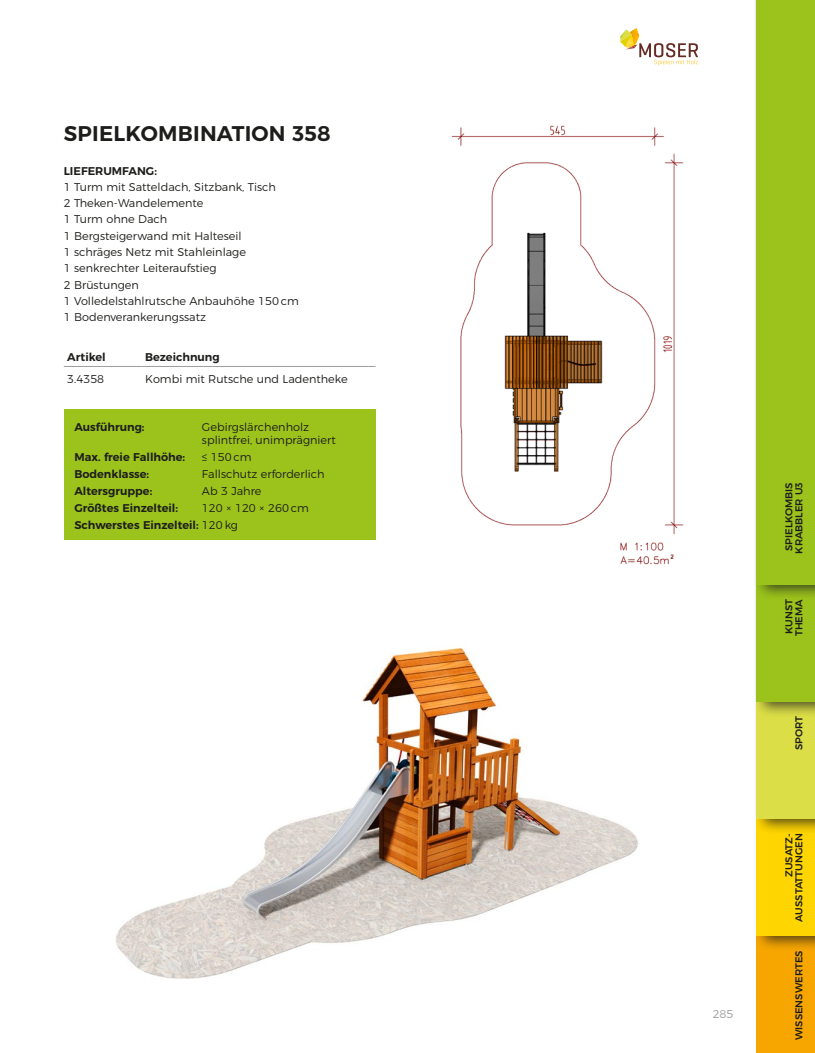
<style>
.page{position:relative;width:815px;height:1053px;background:#fff}
.page>*{position:absolute;margin:0;border:0;box-sizing:border-box;transform-origin:0 0}
.t1{font:600 21.25px "Montserrat";letter-spacing:.01em;color:#1d1d1b}
.t2{font:300 11.25px/16.2px "Montserrat";color:#1d1d1b}
.t3{font:600 11.25px/17px "Montserrat";color:#1d1d1b}
.t4{font:300 11.25px "Montserrat";color:#9d9d9c}
.t5{font:500 10px/10px "Montserrat";color:#1d1d1b}
.s1{font-weight:300}
</style>
<div class="page">
<hr style="left:64px;top:366px;width:78px;height:1px;background:#9d9d9c">
<hr style="left:142px;top:366px;width:233px;height:1px;background:#9d9d9c">
<div style="left:64px;top:409px;width:312px;height:131px;background:#9bc31c"></div>
<img style="left:115px;top:647px;width:523px;height:332px">
<img style="left:451px;top:125px;width:233px;height:440px">
<svg style="left:620px;top:28px;width:78px;height:38px"></svg>
<div style="left:756px;top:0;width:59px;height:1052px;background:#f7a600"></div>
<div style="left:754px;top:0;width:61px;height:951px;background:#1d1d1b;opacity:.75"></div>
<div style="left:756px;top:0;width:59px;height:935px;background:#ffd500"></div>
<div style="left:754px;top:0;width:61px;height:834px;background:#1d1d1b;opacity:.75"></div>
<div style="left:756px;top:0;width:59px;height:819px;background:#dbde46"></div>
<div style="left:754px;top:0;width:61px;height:717px;background:#1d1d1b;opacity:.75"></div>
<div style="left:756px;top:0;width:59px;height:702px;background:#9bc31c"></div>
<div style="left:754px;top:0;width:61px;height:600px;background:#1d1d1b;opacity:.75"></div>
<div style="left:756px;top:0;width:59px;height:585px;background:#9bc31c"></div>
<h1 class="t1" style="left:64px;top:116px;width:268px">SPIELKOMBINATION 358</h1>
<p class="t3" style="left:64px;top:161px;width:95px">LIEFERUMFANG:</p>
<p class="t2" style="left:64px;top:178px;width:237px">1 Turm mit Satteldach, Sitzbank, Tisch<br>2 Theken-Wandelemente<br>1 Turm ohne Dach<br>1 Bergsteigerwand mit Halteseil<br>1 schräges Netz mit Stahleinlage<br>1 senkrechter Leiteraufstieg<br>2 Brüstungen<br>1 Volledelstahlrutsche Anbauhöhe 150 cm<br>1 Bodenverankerungssatz</p>
<p class="t3" style="left:67px;top:348px;width:40px">Artikel</p>
<p class="t3" style="left:145px;top:348px;width:76px">Bezeichnung</p>
<p class="t2" style="left:67px;top:369px;width:38px">3.4358</p>
<p class="t2" style="left:145px;top:369px;width:204px">Kombi mit Rutsche und Ladentheke</p>
<p class="t3" style="left:74px;top:417px;width:72px">Ausführung:</p>
<p class="t2" style="left:202px;top:419px;width:135px;line-height:13.5px">Gebirgslärchenholz splintfrei, unimprägniert</p>
<p class="t3" style="left:74px;top:448px;width:112px">Max. freie Fallhöhe:</p>
<p class="t2" style="left:202px;top:448px;width:51px">≤ 150 cm</p>
<p class="t3" style="left:74px;top:465px;width:76px">Bodenklasse:</p>
<p class="t2" style="left:202px;top:465px;width:124px">Fallschutz erforderlich</p>
<p class="t3" style="left:74px;top:482px;width:79px">Altersgruppe:</p>
<p class="t2" style="left:202px;top:482px;width:61px">Ab 3 Jahre</p>
<p class="t3" style="left:74px;top:499px;width:105px">Größtes Einzelteil:</p>
<p class="t3" style="left:74px;top:499px;width:236px;text-indent:128px"><span class="s1">120 × 120 × 260 cm<br></span>Schwerstes Einzelteil: <span class="s1">120 kg</span></p>
<p class="t4" style="left:713px;top:1004px;width:22px">285</p>
<p class="t5" style="left:783px;top:553px;width:73px;rotate:-90deg">SPIELKOMBIS<br>KRABBLER U3</p>
<p class="t5" style="left:783px;top:636px;width:39px;rotate:-90deg">KUNST<br>THEMA</p>
<p class="t5" style="left:793px;top:750px;width:36px;rotate:-90deg">SPORT</p>
<p class="t5" style="left:783px;top:921px;width:90px;text-align:right;rotate:-90deg">ZUSATZ-<br>AUSSTATTUNGEN</p>
<p class="t5" style="left:793px;top:1040px;width:91px;rotate:-90deg">WISSENSWERTES</p>
</div>
